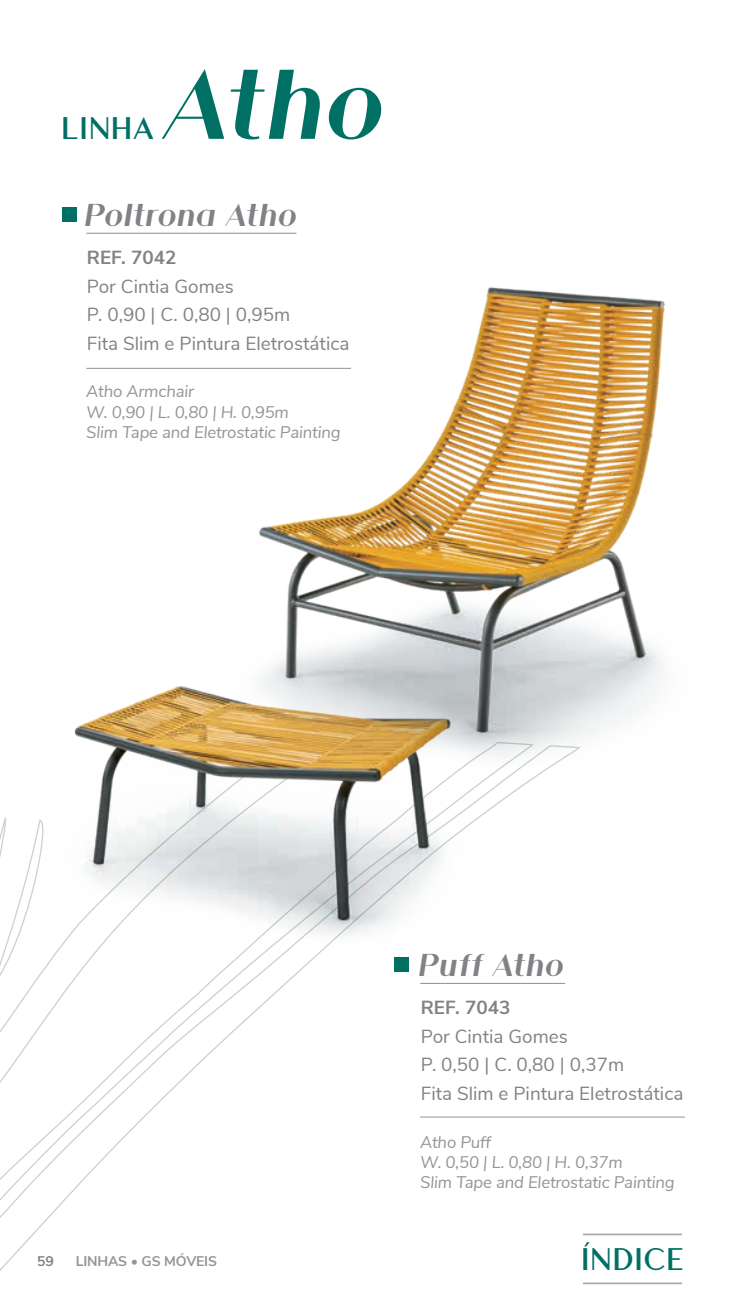
<style>
.page{position:relative;width:745px;height:1315px;background:#fff}
.page>*{position:absolute;margin:0;border:0;box-sizing:border-box;transform-origin:0 0}
.t1{font:italic 700 105px "Athena";color:#007065}
.t2{font:italic 700 33.6px "Athena";letter-spacing:-.025em;color:#808285}
.t3{font:33.25px "Athena";letter-spacing:-.01em;color:#007065}
.t4{font:18.9px/28.7px "Nunito Sans";color:#808285}
.t5{font:700 18.9px "Nunito Sans";color:#808285}
.t6{font:italic 16.8px/20.1px "Nunito Sans";letter-spacing:-.01em;color:#939598}
.t7{font:700 14px "Nunito Sans";letter-spacing:-.01em;color:#939598}
.t8{font:700 14px "Nunito Sans";color:#808285}
</style>
<div class="page">
<hr style="left:582px;top:1233px;width:99px;height:2px;background:#a8a9ad">
<hr style="left:582px;top:1282px;width:99px;height:2px;background:#a8a9ad">
<svg style="left:0;top:766px;width:580px;height:505px"></svg>
<div style="left:394px;top:957px;width:15px;height:15px;background:#007065"></div>
<hr style="left:420px;top:983px;width:144px;height:1px;background:#939598">
<hr style="left:420px;top:1116px;width:264px;height:1px;background:#939598">
<hr style="left:86px;top:233px;width:210px;height:1px;background:#939598">
<hr style="left:86px;top:368px;width:265px;height:1px;background:#939598">
<div style="left:62px;top:207px;width:15px;height:15px;background:#007065"></div>
<img style="left:56px;top:766px;width:414px;height:179px">
<img style="left:72px;top:686px;width:381px;height:235px">
<img style="left:223px;top:686px;width:367px;height:80px">
<img style="left:253px;top:287px;width:412px;height:447px">
<h3 class="t3" style="left:61px;top:105px;width:96px">LINHA</h3>
<h1 class="t1" style="left:168px;top:31px;width:226px">Atho</h1>
<h2 class="t2" style="left:86px;top:192px;width:215px">Poltrona Atho</h2>
<p class="t5" style="left:87px;top:243px;width:91px">REF. 7042</p>
<p class="t4" style="left:87px;top:270px;width:264px">Por Cintia Gomes<br>P. 0,90 | C. 0,80 | 0,95m<br>Fita Slim e Pintura Eletrostática</p>
<p class="t6" style="left:86px;top:380px;width:256px">Atho Armchair<br>W. 0,90 | L. 0,80 | H. 0,95m<br>Slim Tape and Eletrostatic Painting</p>
<h2 class="t2" style="left:420px;top:942px;width:148px">Puff Atho</h2>
<p class="t5" style="left:420px;top:993px;width:91px">REF. 7043</p>
<p class="t4" style="left:420px;top:1020px;width:264px">Por Cintia Gomes<br>P. 0,50 | C. 0,80 | 0,37m<br>Fita Slim e Pintura Eletrostática</p>
<p class="t6" style="left:420px;top:1130px;width:256px">Atho Puff<br>W. 0,50 | L. 0,80 | H. 0,37m<br>Slim Tape and Eletrostatic Painting</p>
<p class="t8" style="left:37px;top:1251px;width:18px">59</p>
<p class="t7" style="left:76px;top:1251px;width:143px">LINHAS • GS MÓVEIS</p>
<h3 class="t3" style="left:580px;top:1236px;width:105px">ÍNDICE</h3>
</div>
